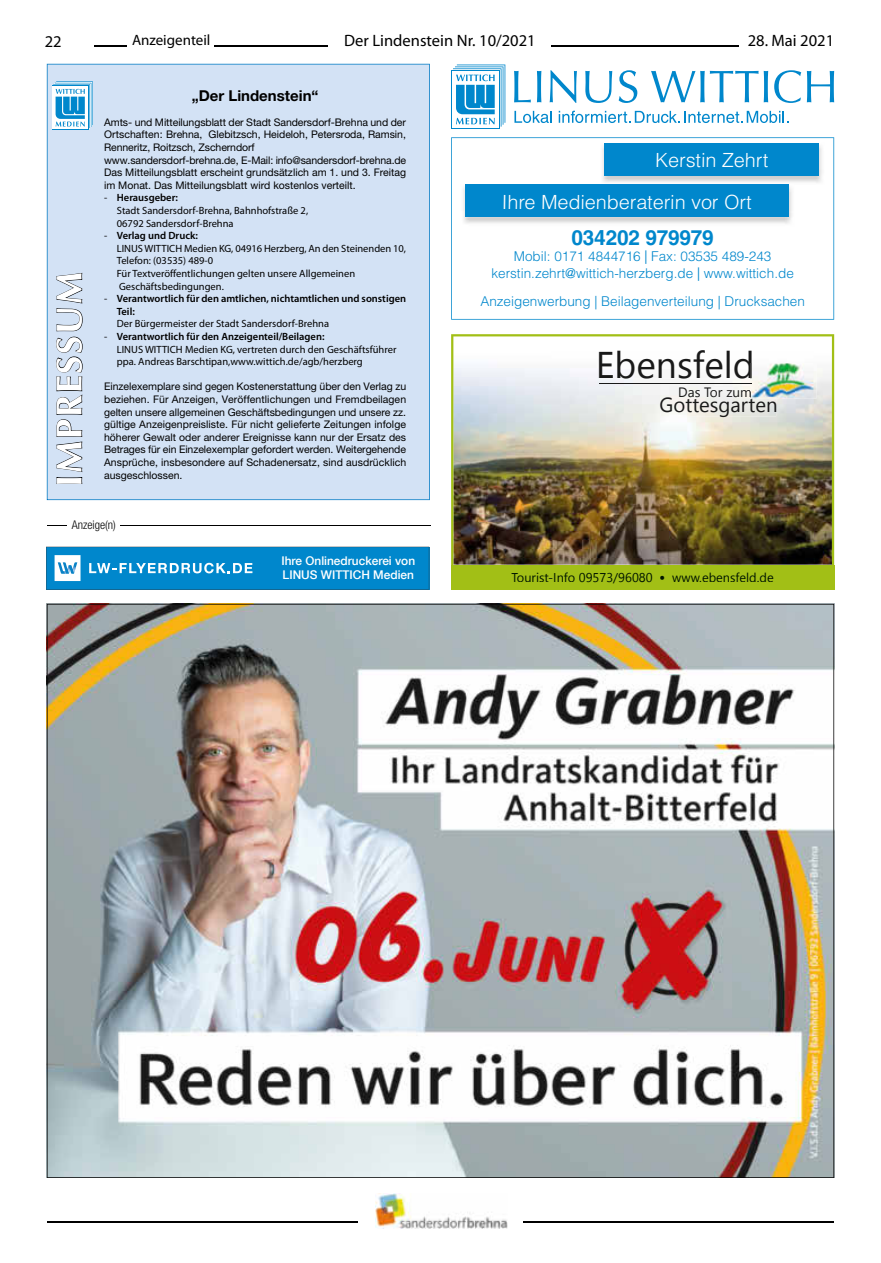
<style>
.page{position:relative;width:881px;height:1263px;background:#fff}
.page>*{position:absolute;margin:0;border:0;box-sizing:border-box;transform-origin:0 0}
.t1{font:37.2px "Nirmala UI";color:#191919}
.t2{font:700 36px "Optima LT";letter-spacing:.05em;color:#fff}
.t3{font:700 21px "Helvetica LT";letter-spacing:-.01em;color:#0087cc}
.t4{font:20.4px "Nirmala UI";color:#191919}
.t5{font:300 19.5px "Helvetica LT";color:#fff}
.t6{font:16.5px "Myriad Pro";color:#000}
.t7{font:700 15px "Helvetica Neue LT";color:#000}
.t8{font:15px "Myriad Pro";color:#000}
.t9{font:13.65px "Nirmala UI";color:#191919}
.t10{font:300 13.5px/16.2px "Helvetica LT";color:#0087cc;text-align:center}
.t11{font:12.75px "Nirmala UI";color:#001500}
.t12{font:500 12px/14.4px "Helvetica Neue LT Com";color:#fff}
.t13{font:300 condensed 12px "Helvetica Neue LT";color:#000}
.t14{font:10.5px/12.6px "Helvetica Neue LT";letter-spacing:-.005em;color:#000}
.t15{font:10.5px/12.6px "Myriad Pro";color:#000}
.t16{font:600 10.5px/12.6px "Myriad Pro";color:#000}
.s1{font-weight:600}
.s2{font-weight:400}
.s3{font-family:"Helvetica Neue LT";font-weight:400}
.s4{font-family:"Corbel"}
</style>
<div class="page">
<img style="left:47px;top:604px;width:786px;height:574px">
<svg style="left:451px;top:137px;width:382px;height:183px"></svg>
<img style="left:460px;top:184px;width:333px;height:42px">
<div style="left:465px;top:185px;width:323px;height:32px;background:#0087cc"></div>
<svg style="left:514px;top:71px;width:16px;height:31px"></svg>
<svg style="left:537px;top:71px;width:4px;height:31px"></svg>
<svg style="left:549px;top:70px;width:27px;height:33px"></svg>
<svg style="left:585px;top:71px;width:27px;height:32px"></svg>
<svg style="left:618px;top:70px;width:19px;height:33px"></svg>
<svg style="left:651px;top:71px;width:116px;height:31px"></svg>
<svg style="left:774px;top:70px;width:26px;height:33px"></svg>
<svg style="left:806px;top:71px;width:27px;height:31px"></svg>
<div style="left:451px;top:70px;width:48px;height:59px;background:#0087cc"></div>
<div style="left:452px;top:71px;width:46px;height:57px;background:#fff"></div>
<svg style="left:453px;top:65px;width:52px;height:62px"></svg>
<svg style="left:514px;top:111px;width:37px;height:12px"></svg>
<svg style="left:558px;top:111px;width:230px;height:12px"></svg>
<img style="left:600px;top:143px;width:223px;height:42px">
<img style="left:600px;top:184px;width:193px;height:1px">
<div style="left:604px;top:143px;width:214px;height:33px;background:#0087cc"></div>
<img style="left:451px;top:334px;width:382px;height:255px">
<img style="left:749px;top:363px;width:67px;height:35px">
<svg style="left:749px;top:363px;width:2px;height:16px"></svg>
<svg style="left:749px;top:388px;width:26px;height:10px"></svg>
<hr style="left:599px;top:383px;width:152px;height:1px;background:#191919">
<svg style="left:46px;top:547px;width:383px;height:42px;background:#1490cf"></svg>
<hr style="left:94px;top:45px;width:234px;height:2px;background:#000">
<hr style="left:551px;top:45px;width:282px;height:2px;background:#000">
<div style="left:739px;top:33px;width:99px;height:15px;background:#fff"></div>
<hr style="left:47px;top:1221px;width:310px;height:1px;background:#000">
<hr style="left:523px;top:1222px;width:310px;height:1px;background:#000">
<img style="left:375px;top:1194px;width:132px;height:34px">
<div style="left:128px;top:34px;width:86px;height:16px;background:#fff"></div>
<div style="left:47px;top:64px;width:382px;height:436px;background:#d3e2f5"></div>
<svg style="left:56px;top:337px;width:27px;height:147px;background:#abb7c7"></svg>
<svg style="left:56px;top:273px;width:27px;height:58px;background:#adbac9"></svg>
<div style="left:52px;top:86px;width:36px;height:44px;background:#0087cc"></div>
<div style="left:52px;top:86px;width:36px;height:43px;background:#fff"></div>
<svg style="left:53px;top:81px;width:40px;height:47px"></svg>
<hr style="left:48px;top:525px;width:382px;height:1px;background:#000">
<div style="left:67px;top:521px;width:53px;height:7px;background:#fff"></div>
<h3 class="t6" style="left:45px;top:32px;width:18px">22</h3>
<h3 class="t8" style="left:132px;top:31px;width:80px">Anzeigenteil</h3>
<h3 class="t6" style="left:344px;top:31px;width:193px">Der Lindenstein Nr. 10/2021</h3>
<h3 class="t6" style="left:747px;top:30px;width:88px">28. Mai 2021</h3>
<h3 class="t7" style="left:192px;top:86px;width:128px">„Der Lindenstein“</h3>
<p class="t14" style="left:104px;top:116px;width:303px">Amts- und Mitteilungsblatt der Stadt Sandersdorf-Brehna und der Ortschaften: Brehna, Glebitzsch, Heideloh, Petersroda, Ramsin, Renneritz, Roitzsch, Zscherndorf<br>www.sandersdorf-brehna.de, E-Mail: info@sandersdorf-brehna.de Das Mitteilungsblatt erscheint grundsätzlich am 1. und 3. Freitag im Monat. Das Mitteilungsblatt wird kostenlos verteilt.</p>
<p class="t15" style="left:117px;top:191px;width:193px;text-indent:-13px">- <span class="s1">Herausgeber:<br></span>Stadt Sandersdorf-Brehna, Bahnhofstraße 2,<br>06792 Sandersdorf-Brehna</p>
<p class="t15" style="left:117px;top:229px;width:290px;text-indent:-13px">- <span class="s1">Verlag und Druck:<br></span>LINUS WITTICH Medien KG, 04916 Herzberg, An den Steinenden 10, Telefon: (03535) 489-0<br>Für Textveröffentlichungen gelten unsere Allgemeinen Geschäftsbedingungen.</p>
<p class="t16" style="left:117px;top:292px;width:291px;text-indent:-13px"><span class="s2">-</span> Verantwortlich für den amtlichen, nichtamtlichen und sonstigen<br>Teil:</p>
<p class="t15" style="left:117px;top:317px;width:214px">Der Bürgermeister der Stadt Sandersdorf-Brehna</p>
<p class="t15" style="left:117px;top:330px;width:281px;text-indent:-13px">- <span class="s1">Verantwortlich für den Anzeigenteil/Beilagen:<br></span>LINUS WITTICH Medien KG, vertreten durch den Geschäftsführer ppa. Andreas Barschtipan,www.wittich.de/agb/herzberg</p>
<p class="t14" style="left:104px;top:380px;width:303px;text-align:justify">Einzelexemplare sind gegen Kostenerstattung über den Verlag zu beziehen. Für Anzeigen, Veröffentlichungen und Fremdbeilagen gelten unsere allgemeinen Geschäftsbedingungen und unsere zz. gültige Anzeigenpreisliste. Für nicht gelieferte Zeitungen infolge höherer Gewalt oder anderer Ereignisse kann nur der Ersatz des Betrages für ein Einzelexemplar gefordert werden. Weitergehende Ansprüche, insbesondere auf Schadenersatz, sind ausdrücklich ausgeschlossen.</p>
<h2 class="t2" style="left:48px;top:487px;width:216px;rotate:-90deg">IMPRESSUM</h2>
<p class="t13" style="left:72px;top:518px;width:45px">Anzeige(n)</p>
<p class="t12" style="left:281px;top:553px;width:135px">Ihre Onlinedruckerei von<br>LINUS WITTICH Medien</p>
<h3 class="t5" style="left:654px;top:148px;width:115px">Kerstin Zehrt</h3>
<h3 class="t5" style="left:501px;top:190px;width:251px">Ihre Medienberaterin vor Ort</h3>
<h3 class="t3" style="left:571px;top:225px;width:143px">034202 979979</h3>
<p class="t10" style="left:491px;top:248px;width:304px">Mobil: 0171 4844716 <span class="s3">|</span> Fax: 03535 489-243 kerstin.zehrt@wittich-herzberg.de <span class="s3">|</span> www.wittich.de</p>
<p class="t10" style="left:480px;top:293px;width:326px">Anzeigenwerbung | Beilagenverteilung | Drucksachen</p>
<h1 class="t1" style="left:595px;top:335px;width:160px">Ebensfeld</h1>
<h3 class="t9" style="left:678px;top:381px;width:75px">Das Tor zum</h3>
<h3 class="t4" style="left:659px;top:388px;width:119px">Gottesgarten</h3>
<p class="t11" style="left:511px;top:567px;width:263px">Tourist-Info 09573/96080 <span class="s4">•</span> www.ebensfeld.de</p>
</div>
